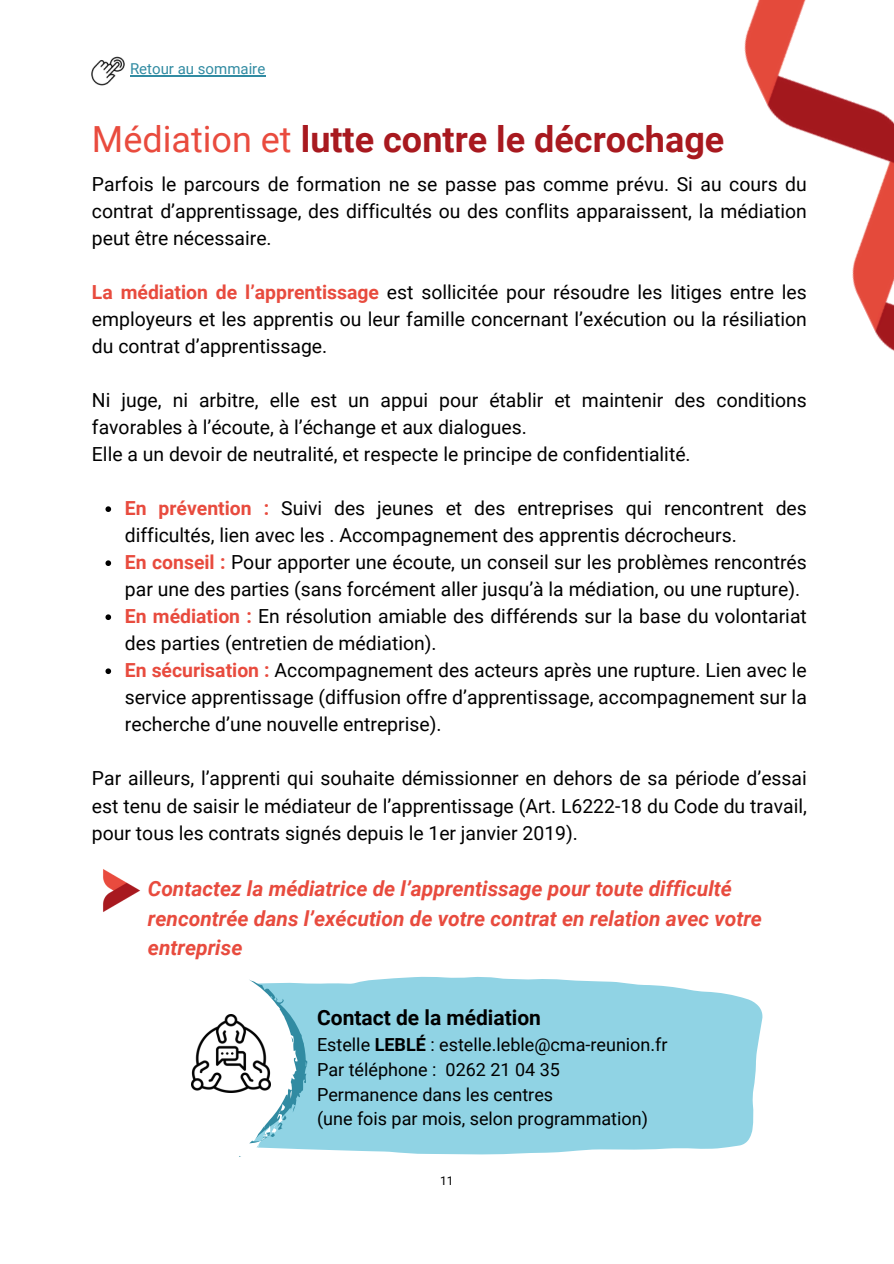
<style>
.page{position:relative;width:894px;height:1264px;background:#fff}
.page>*{position:absolute;margin:0;border:0;box-sizing:border-box;transform-origin:0 0}
.t1{font:700 36px "Roboto";color:#a8191f}
.t2{font:italic 700 21px/29.2px "Roboto";color:#e84b3e}
.t3{font:700 21px "Roboto";color:#000}
.t4{font:19.35px/27px "Roboto";color:#000;text-align:justify}
.t5{font:18px/24.8px "Roboto";color:#000}
.t6{font:15px "Roboto";color:#318ba2}
.t7{font:12px "Roboto";color:#000}
.s1{font-weight:400;color:#e94b3e}
.s2{font-weight:700;color:#e84b3e}
.s3{font-weight:700}
</style>
<div class="page">
<img style="left:744px;top:0;width:149px;height:351px">
<img style="left:103px;top:869px;width:37px;height:43px">
<svg style="left:326px;top:976px;width:436px;height:179px;background:#98d6e5"></svg>
<svg style="left:297px;top:983px;width:29px;height:167px;background:#87ccdd"></svg>
<svg style="left:223px;top:979px;width:74px;height:178px"></svg>
<img style="left:191px;top:1014px;width:79px;height:78px">
<img style="left:91px;top:56px;width:34px;height:30px">
<hr style="left:130px;top:75px;width:135px;height:1px;background:#318ba2">
<svg style="left:105px;top:506px;width:6px;height:6px"></svg>
<svg style="left:105px;top:560px;width:6px;height:6px"></svg>
<svg style="left:105px;top:614px;width:6px;height:6px"></svg>
<svg style="left:105px;top:668px;width:6px;height:6px"></svg>
<p class="t6" style="left:130px;top:60px;width:137px">Retour au sommaire</p>
<p class="t1" style="left:92px;top:119px;width:633px"><span class="s1">Médiation et</span> lutte contre le décrochage</p>
<p class="t4" style="left:92px;top:171px;width:716px">Parfois le parcours de formation ne se passe pas comme prévu. Si au cours du contrat d’apprentissage, des difficultés ou des conflits apparaissent, la médiation peut être nécessaire.</p>
<p class="t4" style="left:92px;top:279px;width:716px"><span class="s2">La médiation de l’apprentissage</span> est sollicitée pour résoudre les litiges entre les employeurs et les apprentis ou leur famille concernant l’exécution ou la résiliation du contrat d’apprentissage.</p>
<h3 class="t4" style="left:92px;top:387px;width:716px;text-align:left">Ni juge, ni arbitre, elle est un appui pour établir et maintenir des conditions favorables à l’écoute, à l’échange et aux dialogues.<br>Elle a un devoir de neutralité, et respecte le principe de confidentialité.</h3>
<p class="t4" style="left:125px;top:495px;width:683px"><span class="s2">En prévention :</span> Suivi des jeunes et des entreprises qui rencontrent des difficultés, lien avec les . Accompagnement des apprentis décrocheurs.</p>
<h2 class="t4" style="left:125px;top:549px;width:683px"><span class="s2">En conseil :</span> Pour apporter une écoute, un conseil sur les problèmes rencontrés par une des parties (sans forcément aller jusqu’à la médiation, ou une rupture).</h2>
<p class="t4" style="left:125px;top:603px;width:683px"><span class="s2">En médiation :</span> En résolution amiable des différends sur la base du volontariat des parties (entretien de médiation).</p>
<p class="t4" style="left:125px;top:657px;width:683px"><span class="s2">En sécurisation :</span> Accompagnement des acteurs après une rupture. Lien avec le service apprentissage (diffusion offre d’apprentissage, accompagnement sur la recherche d’une nouvelle entreprise).</p>
<p class="t4" style="left:92px;top:765px;width:716px">Par ailleurs, l’apprenti qui souhaite démissionner en dehors de sa période d’essai est tenu de saisir le médiateur de l’apprentissage (Art. L6222-18 du Code du travail, pour tous les contrats signés depuis le 1er janvier 2019).</p>
<h3 class="t2" style="left:148px;top:874px;width:615px">Contactez la médiatrice de l’apprentissage pour toute difficulté rencontrée dans l’exécution de votre contrat en relation avec votre entreprise</h3>
<h3 class="t3" style="left:317px;top:1005px;width:225px">Contact de la médiation</h3>
<h3 class="t5" style="left:317px;top:1032px;width:352px">Estelle <span class="s3">LEBLÉ</span> : estelle.leble@cma-reunion.fr Par téléphone : 0262 21 04 35<br>Permanence dans les centres<br>(une fois par mois, selon programmation)</h3>
<p class="t7" style="left:440px;top:1173px;width:15px">11</p>
</div>
